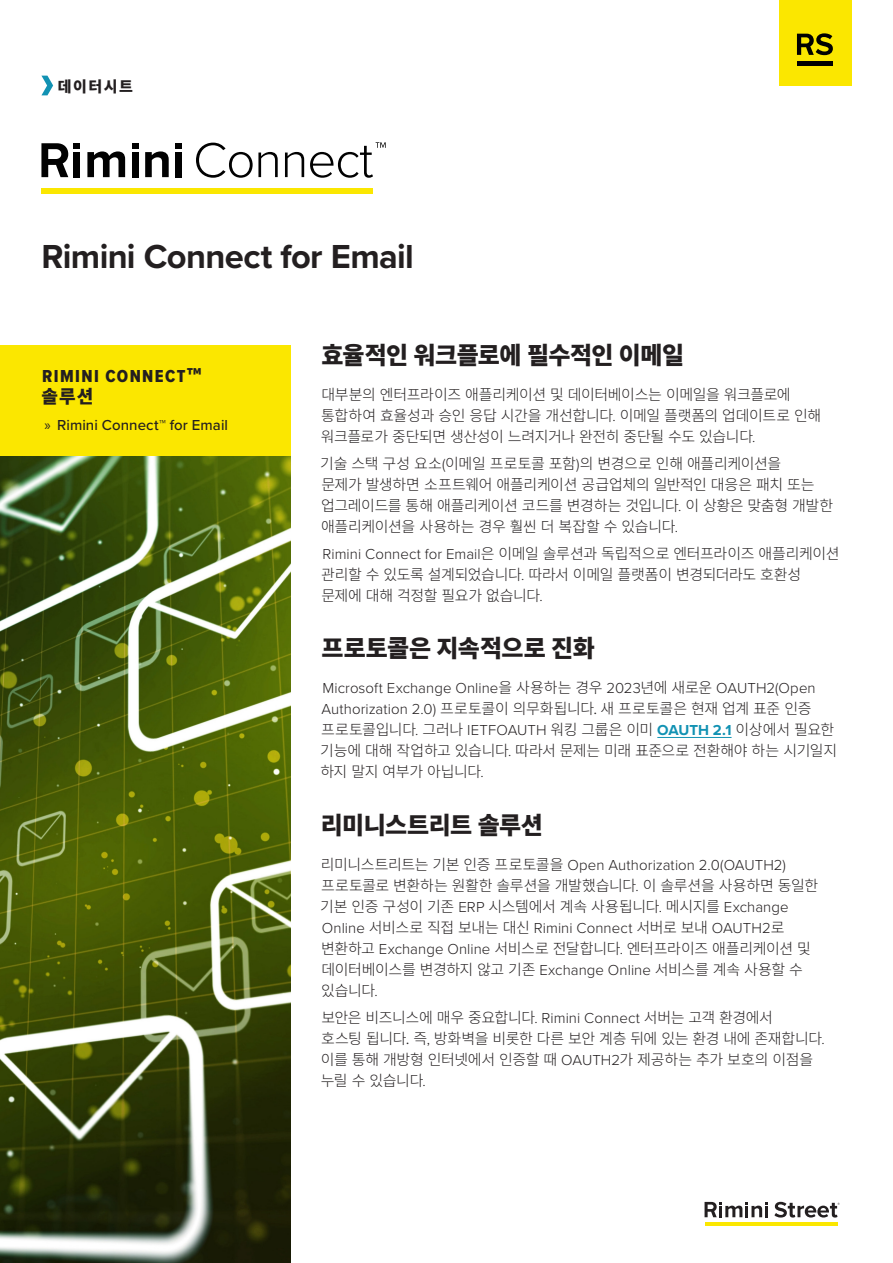
<style>
.page{position:relative;width:893px;height:1263px;background:#fff}
.page>*{position:absolute;margin:0;border:0;box-sizing:border-box;transform-origin:0 0}
.Product_Title{font:700 34.5px "Proxima Nova";letter-spacing:-.02em;color:#231f20}
.t1{font:800 24px "Source Han Sans KR";letter-spacing:-.025em;color:#231f20}
.t2{font:800 24px "Source Han Sans KR";color:#231f20}
.sidebar_callout_head{font:18px/21.6px "Proxima Nova Cond Extrabld";letter-spacing:.075em;color:#231f20}
.Body_Copy{font:300 15px/21px "Source Han Sans KR";letter-spacing:-.025em;color:#231f20}
.t3{font:500 15px "Proxima Nova";letter-spacing:.005em;color:#231f20}
.eyebrow_heading{font:800 15px "Source Han Sans KR";letter-spacing:.1em;color:#231f20}
.s1{font-family:"Source Han Sans KR";font-weight:800}
.s2{font-family:"Myriad Pro";font-weight:400}
.s3{font-family:"Proxima Nova"}
.s4{font-family:"Proxima Nova";font-weight:700;color:#1292b3}
</style>
<div class="page">
<hr style="left:657px;top:737px;width:75px;height:1px;background:#1292b3">
<div style="left:0;top:345px;width:290px;height:115px;background:#fbe700"></div>
<svg style="left:41px;top:76px;width:12px;height:19px"></svg>
<img style="left:0;top:457px;width:290px;height:806px">
<div style="left:779px;top:0;width:72px;height:86px;background:#fbe700"></div>
<svg style="left:797px;top:33px;width:36px;height:22px"></svg>
<hr style="left:797px;top:62px;width:36px;height:4px;background:#010101">
<div style="left:42px;top:188px;width:331px;height:6px;background:#fbe700"></div>
<svg style="left:196px;top:143px;width:82px;height:35px"></svg>
<svg style="left:285px;top:152px;width:19px;height:25px"></svg>
<svg style="left:41px;top:143px;width:27px;height:34px"></svg>
<div style="left:74px;top:152px;width:6px;height:25px;background:#010101"></div>
<svg style="left:74px;top:143px;width:6px;height:6px"></svg>
<svg style="left:87px;top:151px;width:38px;height:26px"></svg>
<svg style="left:132px;top:143px;width:6px;height:6px"></svg>
<div style="left:132px;top:152px;width:6px;height:25px;background:#010101"></div>
<svg style="left:145px;top:151px;width:24px;height:26px"></svg>
<svg style="left:175px;top:143px;width:6px;height:6px"></svg>
<div style="left:175px;top:152px;width:6px;height:25px;background:#010101"></div>
<svg style="left:310px;top:142px;width:76px;height:36px"></svg>
<svg style="left:704px;top:1202px;width:64px;height:15px"></svg>
<svg style="left:774px;top:1202px;width:66px;height:15px"></svg>
<hr style="left:705px;top:1222px;width:133px;height:3px;background:#fbe700">
<p class="eyebrow_heading" style="left:58px;top:78px;width:77px">데이터시트</p>
<p class="Product_Title" style="left:41px;top:231px;width:374px">Rimini Connect for Email</p>
<p class="sidebar_callout_head" style="left:41px;top:365px;width:162px">RIMINI CONNECT<span class="s1">™ 솔루션</span></p>
<p class="t3" style="left:44px;top:414px;width:185px"><span class="s2">»</span> Rimini Connect™ for Email</p>
<h3 class="t1" style="left:321px;top:342px;width:364px">효율적인 워크플로에 필수적인 이메일</h3>
<p class="Body_Copy" style="left:321px;top:384px;width:502px">대부분의 엔터프라이즈 애플리케이션 및 데이터베이스는 이메일을 워크플로에 통합하여 효율성과 승인 응답 시간을 개선합니다<span class="s3">.</span> 이메일 플랫폼의 업데이트로 인해 워크플로가 중단되면 생산성이 느려지거나 완전히 중단될 수도 있습니다<span class="s3">.</span></p>
<p class="Body_Copy" style="left:320px;top:453px;width:514px">기술 스택 구성 요소<span class="s3">(</span>이메일 프로토콜 포함<span class="s3">)</span>의 변경으로 인해 애플리케이션을<br>문제가 발생하면 소프트웨어 애플리케이션 공급업체의 일반적인 대응은 패치 또는 업그레이드를 통해 애플리케이션 코드를 변경하는 것입니다<span class="s3">.</span> 이 상황은 맞춤형 개발한 애플리케이션을 사용하는 경우 훨씬 더 복잡할 수 있습니다<span class="s3">.</span></p>
<p class="Body_Copy" style="left:321px;top:543px;width:520px"><span class="s3">Rimini Connect for Email</span>은 이메일 솔루션과 독립적으로 엔터프라이즈 애플리케이션 관리할 수 있도록 설계되었습니다<span class="s3">.</span> 따라서 이메일 플랫폼이 변경되더라도 호환성 문제에 대해 걱정할 필요가 없습니다<span class="s3">.</span></p>
<h3 class="t2" style="left:322px;top:635px;width:275px">프로토콜은 지속적으로 진화</h3>
<p class="Body_Copy" style="left:320px;top:678px;width:518px"><span class="s3">Microsoft Exchange Online</span>을 사용하는 경우 <span class="s3">2023</span>년에 새로운 <span class="s3">OAUTH2(Open Authorization 2.0)</span> 프로토콜이 의무화됩니다. 새 프로토콜은 현재 업계 표준 인증 프로토콜입니다<span class="s3">.</span> 그러나 <span class="s3">IETFOAUTH</span> 워킹 그룹은 이미 <span class="s4">OAUTH 2.1</span> 이상에서 필요한 기능에 대해 작업하고 있습니다<span class="s3">.</span> 따라서 문제는 미래 표준으로 전환해야 하는 시기일지 하지 말지 여부가 아닙니다<span class="s3">.</span></p>
<h3 class="t1" style="left:321px;top:811px;width:224px">리미니스트리트 솔루션</h3>
<p class="Body_Copy" style="left:320px;top:854px;width:499px">리미니스트리트는 기본 인증 프로토콜을 <span class="s3">Open Authorization 2.0(OAUTH2) </span>프로토콜로 변환하는 원활한 솔루션을 개발했습니다<span class="s3">.</span> 이 솔루션을 사용하면 동일한 기본 인증 구성이 기존 <span class="s3">ERP</span> 시스템에서 계속 사용됩니다<span class="s3">.</span> 메시지를 <span class="s3">Exchange Online</span> 서비스로 직접 보내는 대신 <span class="s3">Rimini Connect</span> 서버로 보내 <span class="s3">OAUTH2</span>로 변환하고 <span class="s3">Exchange Online</span> 서비스로 전달합니다<span class="s3">.</span> 엔터프라이즈 애플리케이션 및 데이터베이스를 변경하지 않고 기존 <span class="s3">Exchange Online</span> 서비스를 계속 사용할 수 있습니다<span class="s3">.</span></p>
<p class="Body_Copy" style="left:321px;top:1007px;width:506px">보안은 비즈니스에 매우 중요합니다<span class="s3">. Rimini Connect</span> 서버는 고객 환경에서<br>호스팅 됩니다. 즉<span class="s3">,</span> 방화벽을 비롯한 다른 보안 계층 뒤에 있는 환경 내에 존재합니다<span class="s3">. </span>이를 통해 개방형 인터넷에서 인증할 때 <span class="s3">OAUTH2</span>가 제공하는 추가 보호의 이점을 누릴 수 있습니다<span class="s3">.</span></p>
</div>
